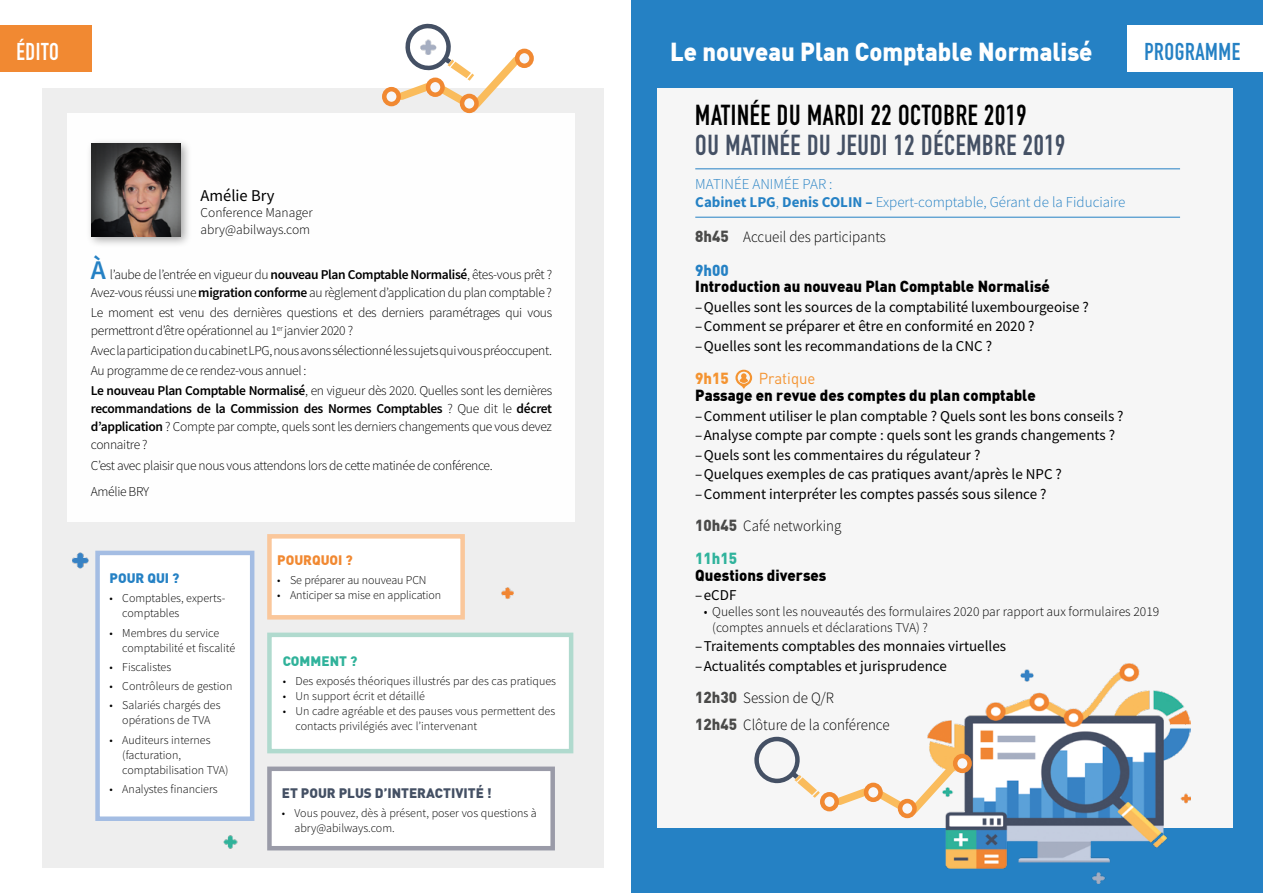
<style>
.page{position:relative;width:1263px;height:893px;background:#fff}
.page>*{position:absolute;margin:0;border:0;box-sizing:border-box;transform-origin:0 0}
.t1{font:28.5px "DIN Engschrift Std";letter-spacing:.025em;color:#445064;scale:.95 1}
.t2{font:28.5px "DIN Engschrift Std";letter-spacing:.025em;color:#000;scale:.95 1}
.t3{font:900 25.5px "DIN";color:#fff;scale:.93 1}
.t4{font:24px "DIN Engschrift Std";letter-spacing:.025em;color:#2581c4;scale:.95 1}
.t5{font:24px "DIN Engschrift Std";letter-spacing:.025em;color:#fff;scale:.95 1}
.t6{font:16.5px "Source Sans Pro";color:#000}
.t7{font:900 15.75px "DIN";color:#000;scale:.95 1}
.t8{font:300 15.75px/27.5px "Source Sans Pro";color:#000;scale:.95 1}
.t9{font:15.75px "DIN Pro";color:#f49432;scale:.95 1}
.t10{font:900 15.75px "DIN";color:#30b39c;scale:.95 1}
.t11{font:900 15.75px "DIN";color:#2581c4;scale:.95 1}
.t12{font:900 15.75px "DIN";color:#f49432;scale:.95 1}
.t13{font:15px/19.5px "Source Sans Pro";color:#000}
.t14{font:300 15px/18px "Source Sans Pro";color:#2581c4}
.t15{font:300 13.5px/18px "Source Sans Pro";letter-spacing:-.025em;color:#000}
.t16{font:300 13.5px/16.2px "Source Sans Pro";color:#000}
.t17{font:900 13.5px "DIN";color:#445064}
.t18{font:900 13.5px "DIN";color:#f18932}
.t19{font:900 13.5px "DIN";color:#2581c4}
.t20{font:900 13.5px "DIN";color:#30b29a}
.t21{font:300 12px/15px "Source Sans Pro";color:#000}
.s1{font-weight:600;font-size:27px;color:#2581c4}
.s2{font-weight:600}
.s3{color:#30b39c}
.s4{font-weight:700}
.s5{font-family:"DIN";font-weight:900;color:#4a4a49}
</style>
<div class="page">
<div style="left:653px;top:89px;width:610px;height:804px;background:#f6f6f6"></div>
<div style="left:631px;top:828px;width:632px;height:65px;background:#2581c4"></div>
<div style="left:1234px;top:76px;width:29px;height:817px;background:#2581c4"></div>
<div style="left:631px;top:0;width:632px;height:87px;background:#2581c4"></div>
<div style="left:631px;top:69px;width:26px;height:781px;background:#2581c4"></div>
<div style="left:43px;top:89px;width:561px;height:779px;background:#eee"></div>
<hr style="left:695px;top:168px;width:485px;height:1px;background:#2581c4">
<hr style="left:695px;top:217px;width:485px;height:1px;background:#2581c4">
<div style="left:67px;top:113px;width:507px;height:408px;background:#fff"></div>
<div style="left:95px;top:551px;width:159px;height:270px;background:#fff;border:4px solid #a4bde3"></div>
<div style="left:267px;top:534px;width:198px;height:86px;background:#fff;border:4px solid #fac79b"></div>
<div style="left:267px;top:633px;width:306px;height:120px;background:#fff;border:4px solid #b0dace"></div>
<div style="left:86px;top:138px;width:106px;height:110px;background:#000;opacity:.35"></div>
<img style="left:91px;top:144px;width:90px;height:92px">
<svg style="left:735px;top:370px;width:17px;height:19px"></svg>
<div style="left:267px;top:766px;width:288px;height:84px;background:#fff;border:4px solid #9a9ba8"></div>
<div style="left:1128px;top:26px;width:135px;height:46px;background:#fff"></div>
<div style="left:0;top:26px;width:92px;height:46px;background:#f18932"></div>
<svg style="left:501px;top:587px;width:13px;height:12px"></svg>
<img style="left:72px;top:552px;width:17px;height:17px">
<img style="left:223px;top:835px;width:14px;height:13px">
<img style="left:928px;top:663px;width:263px;height:220px">
<svg style="left:384px;top:89px;width:15px;height:15px"></svg>
<div style="left:382px;top:87px;width:19px;height:19px;border:4px solid #f18932;border-radius:50%"></div>
<div style="left:515px;top:49px;width:19px;height:19px;border:4px solid #f18932;border-radius:50%"></div>
<svg style="left:830px;top:754px;width:135px;height:67px"></svg>
<svg style="left:822px;top:794px;width:15px;height:15px"></svg>
<div style="left:820px;top:792px;width:19px;height:19px;border:4px solid #f18932;border-radius:50%"></div>
<svg style="left:866px;top:785px;width:14px;height:15px"></svg>
<div style="left:864px;top:783px;width:19px;height:19px;border:4px solid #f18932;border-radius:50%"></div>
<svg style="left:900px;top:801px;width:14px;height:15px"></svg>
<div style="left:898px;top:799px;width:19px;height:19px;border:4px solid #f18932;border-radius:50%"></div>
<svg style="left:955px;top:756px;width:14px;height:15px"></svg>
<div style="left:953px;top:754px;width:19px;height:19px;border:4px solid #f18932;border-radius:50%"></div>
<div style="left:754px;top:736px;width:46px;height:47px;border:4px solid #445064;border-radius:50%"></div>
<svg style="left:792px;top:773px;width:28px;height:25px"></svg>
<svg style="left:392px;top:24px;width:135px;height:90px"></svg>
<h3 class="t5" style="left:17px;top:38px;width:46px">ÉDITO</h3>
<h2 class="t3" style="left:670px;top:34px;width:456px">Le nouveau Plan Comptable Normalisé</h2>
<h3 class="t4" style="left:1144px;top:38px;width:102px">PROGRAMME</h3>
<p class="t6" style="left:201px;top:185px;width:76px">Amélie Bry</p>
<p class="t16" style="left:201px;top:205px;width:114px">Conference Manager abry@abilways.com</p>
<p class="t15" style="left:91px;top:265px;width:463px"><span class="s1">À</span> l’aube de l’entrée en vigueur du <span class="s2">nouveau Plan Comptable Normalisé</span>, êtes-vous prêt ?<br>Avez-vous réussi une <span class="s2">migration conforme</span> au règlement d’application du plan comptable ?</p>
<p class="t15" style="left:91px;top:304px;width:463px">Le moment est venu des dernières questions et des derniers paramétrages qui vous permettront d’être opérationnel au 1<sup>er</sup> janvier 2020 ?</p>
<p class="t15" style="left:91px;top:341px;width:463px;line-height:20.1px">Avec la participation du cabinet LPG, nous avons sélectionné les sujets qui vous préoccupent.<br>Au programme de ce rendez-vous annuel :<br><span class="s2">Le nouveau Plan Comptable Normalisé</span>, en vigueur dès 2020. Quelles sont les dernières</p>
<p class="t15" style="left:91px;top:400px;width:463px;text-align:justify"><span class="s2">recommandations de la Commission des Normes Comptables</span> ? Que dit le <span class="s2">décret d’application</span> ? Compte par compte, quels sont les derniers changements que vous devez connaitre ?</p>
<p class="t15" style="left:91px;top:452px;width:403px;line-height:26.5px">C’est avec plaisir que nous vous attendons lors de cette matinée de conférence.<br>Amélie BRY</p>
<p class="t19" style="left:110px;top:569px;width:71px">POUR QUI ?</p>
<p class="t21" style="left:122px;top:591px;width:104px;text-indent:-13px">• Comptables, experts&shy;comptables</p>
<p class="t21" style="left:122px;top:625px;width:114px;text-indent:-13px">• Membres du service comptabilité et fiscalité</p>
<p class="t21" style="left:110px;top:659px;width:63px">• Fiscalistes</p>
<p class="t21" style="left:110px;top:679px;width:124px">• Contrôleurs de gestion</p>
<p class="t21" style="left:110px;top:698px;width:112px;text-align:center">• Salariés chargés des opérations de TVA</p>
<p class="t21" style="left:122px;top:732px;width:108px;text-indent:-13px">• Auditeurs internes (facturation, comptabilisation TVA)</p>
<p class="t21" style="left:110px;top:781px;width:110px">• Analystes financiers</p>
<p class="t18" style="left:277px;top:551px;width:77px">POURQUOI ?</p>
<p class="t21" style="left:277px;top:573px;width:151px">• Se préparer au nouveau PCN</p>
<p class="t21" style="left:277px;top:588px;width:165px">• Anticiper sa mise en application</p>
<p class="t20" style="left:283px;top:652px;width:76px">COM<span class="s3">ME</span>NT ?</p>
<p class="t21" style="left:283px;top:674px;width:275px">• Des exposés théoriques illustrés par des cas pratiques</p>
<p class="t21" style="left:283px;top:689px;width:144px">• Un support écrit et détaillé</p>
<p class="t21" style="left:295px;top:704px;width:261px;text-indent:-13px">• Un cadre agréable et des pauses vous permettent des contacts privilégiés avec l’intervenant</p>
<p class="t17" style="left:282px;top:784px;width:211px">ET POUR PLUS D’INTERACTIVITÉ !</p>
<p class="t21" style="left:295px;top:805px;width:244px;text-indent:-13px">• Vous pouvez, dès à présent, poser vos questions à abry@abilways.com.</p>
<h1 class="t2" style="left:695px;top:98px;width:350px">MATINÉE DU MARDI 22 OCTOBRE 2019</h1>
<h1 class="t1" style="left:695px;top:128px;width:391px">OU MATINÉE DU JEUDI 12 DÉCEMBRE 2019</h1>
<p class="t14" style="left:695px;top:175px;width:432px">MATINÉE ANIMÉE PAR :<br><span class="s4">Cabinet LPG</span>, <span class="s4">Denis COLIN –</span> Expert-comptable, Gérant de la Fiduciaire</p>
<p class="t8" style="left:695px;top:223px;width:202px"><span class="s5">8h45</span> Accueil des participants</p>
<p class="t11" style="left:695px;top:259px;width:37px">9h00</p>
<p class="t7" style="left:695px;top:276px;width:375px">Introduction au nouveau Plan Comptable Normalisé</p>
<p class="t13" style="left:695px;top:297px;width:395px">–Quelles sont les sources de la comptabilité luxembourgeoise ? –Comment se préparer et être en conformité en 2020 ? –Quelles sont les recommandations de la CNC ?</p>
<p class="t12" style="left:695px;top:368px;width:37px">9h15</p>
<p class="t9" style="left:759px;top:368px;width:61px">Pratique</p>
<p class="t7" style="left:695px;top:385px;width:360px">Passage en revue des comptes du plan comptable</p>
<p class="t13" style="left:695px;top:406px;width:430px">–Comment utiliser le plan comptable ? Quels sont les bons conseils ? –Analyse compte par compte : quels sont les grands changements ? –Quels sont les commentaires du régulateur ?<br>–Quelques exemples de cas pratiques avant/après le NPC ? –Comment interpréter les comptes passés sous silence ?</p>
<p class="t8" style="left:695px;top:512px;width:155px"><span class="s5">10h45</span> Café networking</p>
<p class="t10" style="left:695px;top:548px;width:46px">11h15</p>
<p class="t7" style="left:695px;top:564px;width:140px">Questions diverses</p>
<p class="t13" style="left:695px;top:585px;width:43px">–eCDF</p>
<p class="t16" style="left:712px;top:604px;width:448px;line-height:15.8px;text-indent:-9px">• Quelles sont les nouveautés des formulaires 2020 par rapport aux formulaires 2019 (comptes annuels et déclarations TVA) ?</p>
<p class="t13" style="left:695px;top:637px;width:312px">–Traitements comptables des monnaies virtuelles –Actualités comptables et jurisprudence</p>
<p class="t8" style="left:695px;top:684px;width:206px"><span class="s5">12h30</span> Session de Q/R<br><span class="s5">12h45</span> Clôture de la conférence</p>
</div>
